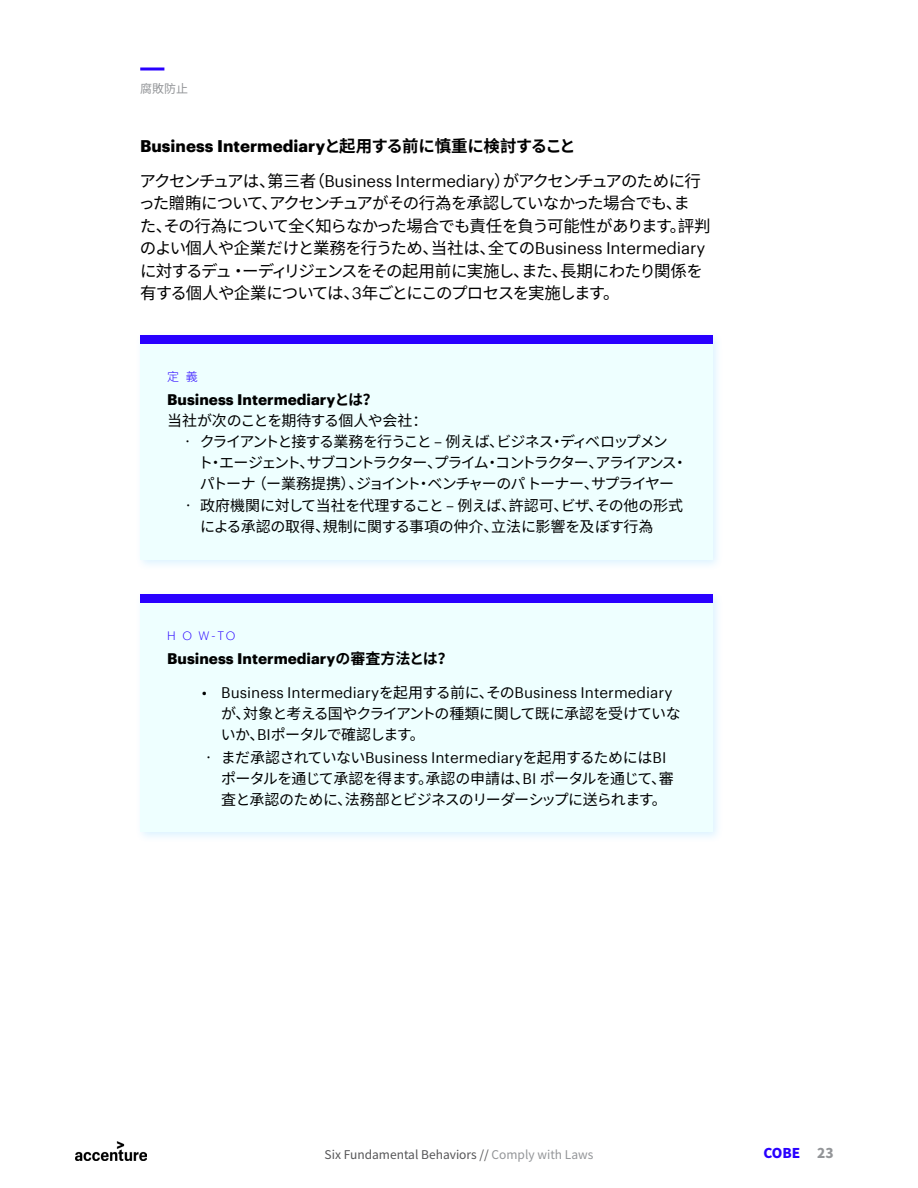
<style>
.page{position:relative;width:918px;height:1188px;background:#fff}
.page>*{position:absolute;margin:0;border:0;box-sizing:border-box;transform-origin:0 0}
.Body_Copy{font:16.5px/22.5px "Noto Sans CJ Ksc";letter-spacing:-.065em;color:#000}
.Body_Copy-2{font:700 16.5px "Graphik";color:#000}
.Body_Copy_sm{font:15px/21px "Noto Sans CJ Ksc";letter-spacing:-.055em;color:#000}
.Body_Copy_sm-2{font:15px/21px "Noto Sans CJ Ksc";letter-spacing:-.095em;color:#000}
.Body_Copy_sm-3{font:15px/21px "Noto Sans CJ Ksc";letter-spacing:-.02em;color:#000}
.Body_Copy-3{font:700 15px "Graphik";color:#000}
.Body_Copy_sm-4{font:15px "Noto Sans CJ Ksc";letter-spacing:-.03em;color:#000}
.t1{font:900 13.5px "Noto Sans CJ Ksc";color:#2800ff}
.t2{font:900 13.5px "Noto Sans CJ Ksc";color:#939598}
.t3{font:12px "Noto Sans CJ Ksc";color:#545456}
.Body_Copy-4{font:300 12px "Graphik";color:#2800ff}
.H6_-_Left_rail{font:12px "Noto Sans CJ Ksc";color:#939598}
.Body_Copy-5{font:300 12px "Noto Sans CJ Ksc";color:#2800ff}
.s1{font-family:"Noto Sans CJ Ksc"}
.s2{font-family:"Graphik"}
.s3{color:#939598}
</style>
<div class="page">
<img style="left:75px;top:1142px;width:72px;height:19px">
<div style="left:135px;top:330px;width:589px;height:240px;background:#4ec1ff;opacity:.2"></div>
<div style="left:140px;top:335px;width:572px;height:224px;background:#eff"></div>
<div style="left:140px;top:335px;width:572px;height:9px;background:#2800ff"></div>
<hr style="left:140px;top:68px;width:24px;height:2px;background:#2800ff">
<div style="left:135px;top:589px;width:589px;height:254px;background:#4ec1ff;opacity:.2"></div>
<div style="left:140px;top:594px;width:572px;height:238px;background:#eff"></div>
<div style="left:140px;top:594px;width:572px;height:9px;background:#2800ff"></div>
<p class="H6_-_Left_rail" style="left:140px;top:82px;width:49px">腐敗防止</p>
<p class="Body_Copy-2" style="left:140px;top:134px;width:437px">Business Intermediary<span class="s1">と起用する前に慎重に検討すること</span></p>
<p class="Body_Copy" style="left:138px;top:170px;width:574px">アクセンチュアは、第三者（<span class="s2">Business Intermediary</span>）がアクセンチュアのために行った贈賄について、アクセンチュアがその行為を承認していなかった場合でも、また、その行為について全く知らなかった場合でも責任を負う可能性があります。評判のよい個人や企業だけと業務を行うため、当社は、全ての<span class="s2">Business Intermediary</span>に対するデュ ・ーディリジェンスをその起用前に実施し、また、長期にわたり関係を有する個人や企業については、<span class="s2">3</span>年ごとにこのプロセスを実施します。</p>
<p class="Body_Copy-5" style="left:167px;top:370px;width:32px">定 義</p>
<p class="Body_Copy-3" style="left:167px;top:388px;width:212px">Business Intermediary<span class="s1">とは？</span></p>
<p class="Body_Copy_sm-4" style="left:167px;top:412px;width:262px">当社が次のことを期待する個人や会社：</p>
<p class="Body_Copy_sm-2" style="left:198px;top:431px;width:491px;text-indent:-18px">• クライアントと接する業務を行うこと – 例えば、ビジネス・ディベロップメン<br>ト・エージェント、サブコントラクター、プライム・コントラクター、アライアンス・パトーナ （ー業務提携）、ジョイント・ベンチャーのパ トーナー、サプライヤー</p>
<p class="Body_Copy_sm-3" style="left:200px;top:496px;width:485px;text-indent:-19px">• 政府機関に対して当社を代理すること – 例えば、許認可、ビザ、その他の形式による承認の取得、規制に関する事項の仲介、立法に影響を及ぼす行為</p>
<p class="Body_Copy-4" style="left:167px;top:627px;width:70px">H O W<span class="s1">-</span>TO</p>
<p class="Body_Copy-3" style="left:167px;top:647px;width:287px">Business Intermediary<span class="s1">の審査方法とは？</span></p>
<p class="Body_Copy_sm" style="left:221px;top:683px;width:461px;text-indent:-19px"><span class="s2">• Business Intermediary</span>を起用する前に、その<span class="s2">Business Intermediary</span>が、対象と考える国やクライアントの種類に関して既に承認を受けていないか、<span class="s2">BI</span>ポータルで確認します。</p>
<p class="Body_Copy_sm" style="left:221px;top:747px;width:454px;text-indent:-20px">• まだ承認されていない<span class="s2">Business Intermediary</span>を起用するためには<span class="s2">BI</span>ポータルを通じて承認を得ます。承認の申請は、<span class="s2">BI</span> ポータルを通じて、審査と承認のために、法務部とビジネスのリーダーシップに送られます。</p>
<p class="t3" style="left:325px;top:1147px;width:270px">Six Fundamental Behaviors // <span class="s3">Comply with Laws</span></p>
<p class="t1" style="left:764px;top:1146px;width:38px">COBE</p>
<p class="t2" style="left:817px;top:1146px;width:18px">23</p>
</div>
